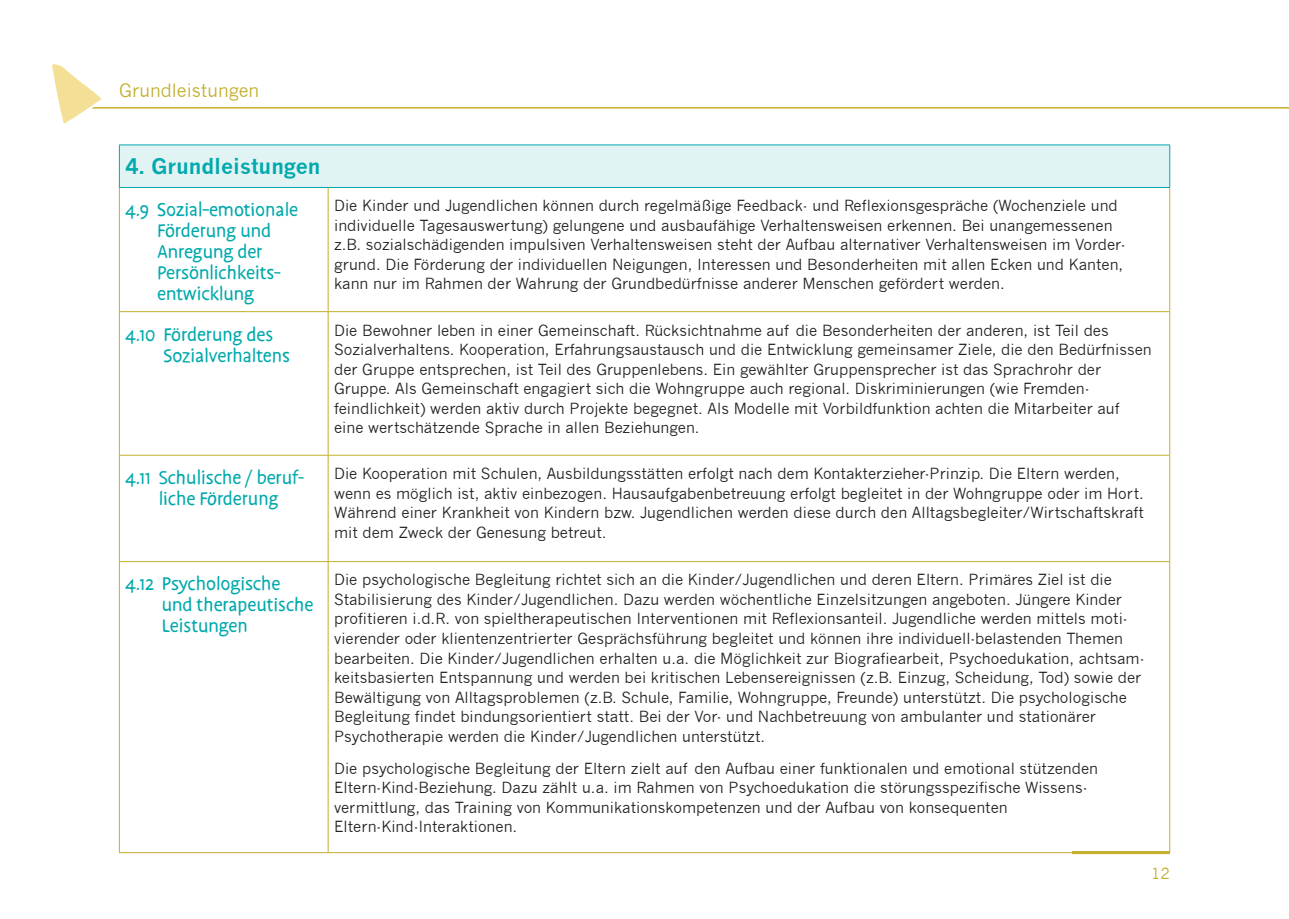
<style>
.page{position:relative;width:1289px;height:919px;background:#fff}
.page>*{position:absolute;margin:0;border:0;box-sizing:border-box;transform-origin:0 0}
.t1{font:21px/21px "Duper OT";color:#00a9ac}
.t2{font:700 21px "News Gothic";color:#00aaad}
.t3{font:18px "News Gothic";color:#c2af2a}
.t4{font:15px/19.5px "News Gothic";color:#231f20}
.t5{font:15px "News Gothic";color:#c2af2a}
</style>
<div class="page">
<hr style="left:61px;top:107px;width:1227px;height:2px;background:#c2af2a">
<hr style="left:1071px;top:851px;width:98px;height:3px;background:#c2af2a">
<svg style="left:52px;top:64px;width:51px;height:59px"></svg>
<div style="left:119px;top:145px;width:1050px;height:42px;background:#e2f3f4"></div>
<hr style="left:328px;top:188px;width:1px;height:123px;background:#c2af2a">
<hr style="left:328px;top:312px;width:1px;height:143px;background:#c2af2a">
<hr style="left:328px;top:455px;width:1px;height:106px;background:#c2af2a">
<hr style="left:328px;top:562px;width:1px;height:290px;background:#c2af2a">
<hr style="left:119px;top:188px;width:1px;height:123px;background:#c2af2a">
<hr style="left:1169px;top:188px;width:1px;height:123px;background:#c2af2a">
<hr style="left:119px;top:311px;width:209px;height:1px;background:#c2af2a">
<hr style="left:119px;top:312px;width:1px;height:143px;background:#c2af2a">
<hr style="left:328px;top:311px;width:841px;height:1px;background:#c2af2a">
<hr style="left:1169px;top:312px;width:1px;height:143px;background:#c2af2a">
<hr style="left:119px;top:455px;width:209px;height:1px;background:#c2af2a">
<hr style="left:119px;top:455px;width:1px;height:106px;background:#c2af2a">
<hr style="left:328px;top:455px;width:841px;height:1px;background:#c2af2a">
<hr style="left:1169px;top:455px;width:1px;height:106px;background:#c2af2a">
<hr style="left:119px;top:561px;width:209px;height:1px;background:#c2af2a">
<hr style="left:119px;top:562px;width:1px;height:290px;background:#c2af2a">
<hr style="left:328px;top:561px;width:841px;height:1px;background:#c2af2a">
<hr style="left:1169px;top:562px;width:1px;height:290px;background:#c2af2a">
<hr style="left:119px;top:852px;width:209px;height:1px;background:#c2af2a">
<hr style="left:328px;top:852px;width:841px;height:1px;background:#c2af2a">
<hr style="left:119px;top:145px;width:209px;height:1px;background:#00a9ac">
<hr style="left:119px;top:145px;width:1px;height:42px;background:#00a9ac">
<hr style="left:328px;top:145px;width:841px;height:1px;background:#00a9ac">
<hr style="left:1169px;top:145px;width:1px;height:42px;background:#00a9ac">
<hr style="left:119px;top:187px;width:209px;height:1px;background:#00a9ac">
<hr style="left:328px;top:187px;width:841px;height:1px;background:#00a9ac">
<p class="t3" style="left:119px;top:80px;width:142px">Grundleistungen</p>
<h1 class="t2" style="left:125px;top:154px;width:196px">4. Grundleistungen</h1>
<h1 class="t1" style="left:157px;top:201px;width:142px;text-indent:-32px">4.9 Sozial-emotionale<br>Förderung und<br>Anregung der<br>Persönlichkeits&shy;entwicklung</h1>
<p class="t4" style="left:334px;top:196px;width:792px">Die Kinder und Jugendlichen können durch regelmäßige Feedback- und Reflexionsgespräche (Wochenziele und individuelle Tagesauswertung) gelungene und ausbaufähige Verhaltensweisen erkennen. Bei unangemessenen z.B. sozialschädigenden impulsiven Verhaltensweisen steht der Aufbau alternativer Verhaltensweisen im Vorder&shy;grund. Die Förderung der individuellen Neigungen, Interessen und Besonderheiten mit allen Ecken und Kanten, kann nur im Rahmen der Wahrung der Grundbedürfnisse anderer Menschen gefördert werden.</p>
<h1 class="t1" style="left:163px;top:325px;width:128px;text-indent:-38px">4.10 Förderung des<br>Sozialverhaltens</h1>
<p class="t4" style="left:334px;top:320px;width:819px">Die Bewohner leben in einer Gemeinschaft. Rücksichtnahme auf die Besonderheiten der anderen, ist Teil des Sozialverhaltens. Kooperation, Erfahrungsaustausch und die Entwicklung gemeinsamer Ziele, die den Bedürfnissen der Gruppe entsprechen, ist Teil des Gruppenlebens. Ein gewählter Gruppensprecher ist das Sprachrohr der Gruppe. Als Gemeinschaft engagiert sich die Wohngruppe auch regional. Diskriminierungen (wie Fremden&shy;feindlichkeit) werden aktiv durch Projekte begegnet. Als Modelle mit Vorbildfunktion achten die Mitarbeiter auf eine wertschätzende Sprache in allen Beziehungen.</p>
<h1 class="t1" style="left:125px;top:468px;width:181px;text-align:center">4.11 Schulische / beruf&shy;liche Förderung</h1>
<p class="t4" style="left:334px;top:464px;width:811px">Die Kooperation mit Schulen, Ausbildungsstätten erfolgt nach dem Kontakterzieher-Prinzip. Die Eltern werden, wenn es möglich ist, aktiv einbezogen. Hausaufgabenbetreuung erfolgt begleitet in der Wohngruppe oder im Hort.<br>Während einer Krankheit von Kindern bzw. Jugendlichen werden diese durch den Alltagsbegleiter/Wirtschaftskraft mit dem Zweck der Genesung betreut.</p>
<h1 class="t1" style="left:162px;top:574px;width:153px;text-indent:-36px">4.12 Psychologische und therapeutische<br>Leistungen</h1>
<p class="t4" style="left:334px;top:570px;width:811px">Die psychologische Begleitung richtet sich an die Kinder/Jugendlichen und deren Eltern. Primäres Ziel ist die Stabilisierung des Kinder/Jugendlichen. Dazu werden wöchentliche Einzelsitzungen angeboten. Jüngere Kinder profitieren i.d.R. von spieltherapeutischen Interventionen mit Reflexionsanteil. Jugendliche werden mittels moti&shy;vierender oder klientenzentrierter Gesprächsführung begleitet und können ihre individuell-belastenden Themen bearbeiten. Die Kinder/Jugendlichen erhalten u.a. die Möglichkeit zur Biografiearbeit, Psychoedukation, achtsam&shy;keitsbasierten Entspannung und werden bei kritischen Lebensereignissen (z.B. Einzug, Scheidung, Tod) sowie der Bewältigung von Alltagsproblemen (z.B. Schule, Familie, Wohngruppe, Freunde) unterstützt. Die psychologische Begleitung findet bindungsorientiert statt. Bei der Vor- und Nachbetreuung von ambulanter und stationärer Psychotherapie werden die Kinder/Jugendlichen unterstützt.</p>
<p class="t4" style="left:334px;top:758px;width:765px">Die psychologische Begleitung der Eltern zielt auf den Aufbau einer funktionalen und emotional stützenden Eltern-Kind-Beziehung. Dazu zählt u.a. im Rahmen von Psychoedukation die störungsspezifische Wissens&shy;vermittlung, das Training von Kommunikationskompetenzen und der Aufbau von konsequenten Eltern-Kind-Interaktionen.</p>
<p class="t5" style="left:1151px;top:865px;width:20px">12</p>
</div>
